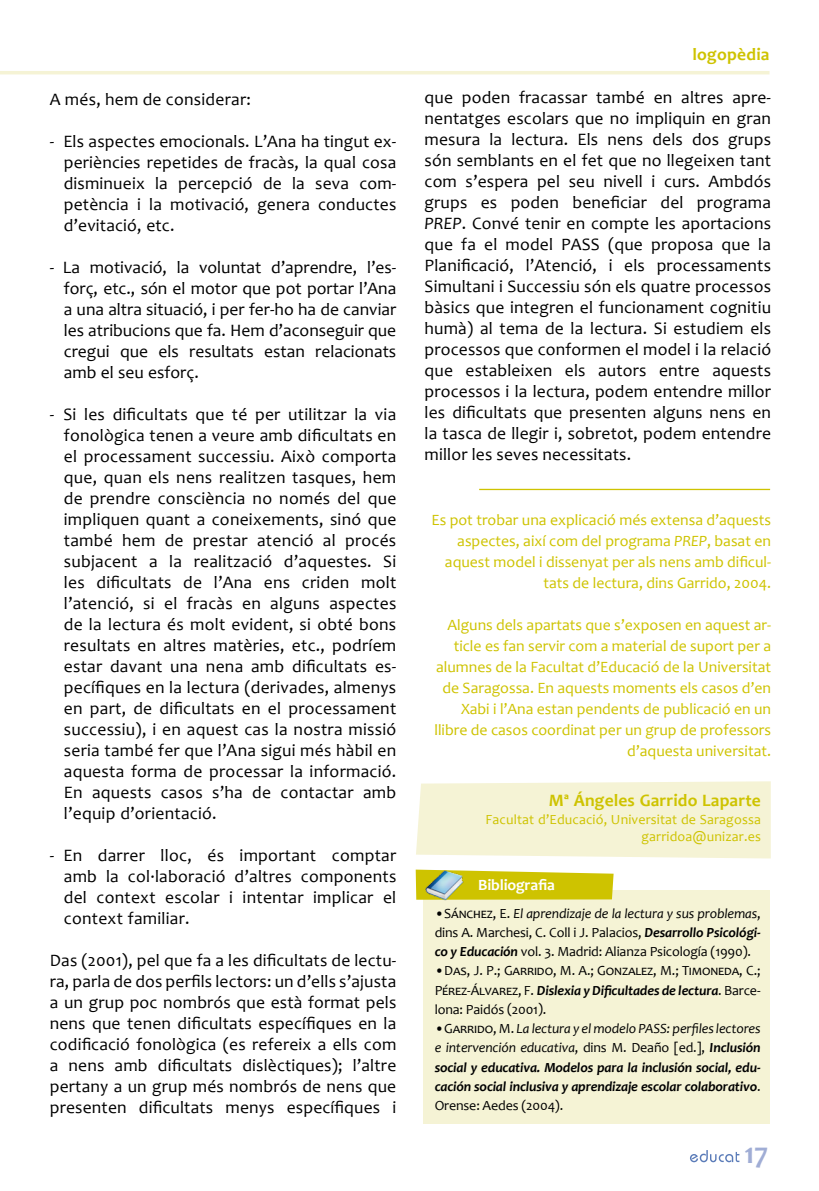
<style>
.page{position:relative;width:819px;height:1191px;background:#fff}
.page>*{position:absolute;margin:0;border:0;box-sizing:border-box;transform-origin:0 0}
.t1{font:700 29.75px "Candara";color:#a0add5}
.t2{font:17.5px/21px "Candara";letter-spacing:.01em;color:#000;text-align:justify}
.t3{font:700 17.5px "Candara";letter-spacing:.01em;color:#cec300}
.t4{font:15.75px/21px "Candara";color:#cec300;text-align:right}
.t5{font:700 15.75px "Candara";letter-spacing:-.01em;color:#fff}
.t6{font:14px/19.2px "Candara";letter-spacing:-.01em;color:#000;text-align:justify}
.t7{font:italic 700 14px/19.2px "Candara";letter-spacing:-.01em;color:#000;text-align:justify}
.t8{font:14px/17.5px "Candara";letter-spacing:.01em;color:#cec300;text-align:right}
.s1{font-style:italic}
.s2{font-weight:700;font-style:italic}
.s3{font-weight:400;font-style:normal}
.s4{font-weight:400}
</style>
<div class="page">
<svg style="left:690px;top:1150px;width:49px;height:12px"></svg>
<div style="left:416px;top:781px;width:354px;height:77px;background:#f5f3d5"></div>
<hr style="left:0;top:71px;width:769px;height:3px;background:#f5f3d5">
<div style="left:423px;top:890px;width:346px;height:233px;background:#f5f3d5"></div>
<svg style="left:415px;top:869px;width:198px;height:30px;background:#d3c91b"></svg>
<img style="left:424px;top:869px;width:42px;height:32px">
<hr style="left:479px;top:489px;width:291px;height:1px;background:#cec300">
<p class="t2" style="left:50px;top:89px;width:203px">A més, hem de considerar:</p>
<p class="t2" style="left:64px;top:131px;width:334px;text-indent:-14px">- Els aspectes emocionals. L’Ana ha tingut ex&shy;periències repetides de fracàs, la qual cosa disminueix la percepció de la seva com&shy;petència i la motivació, genera conductes d’evitació, etc.</p>
<p class="t2" style="left:64px;top:257px;width:334px;text-indent:-14px">- La motivació, la voluntat d’aprendre, l’es&shy;forç, etc., són el motor que pot portar l’Ana a una altra situació, i per fer-ho ha de canviar les atribucions que fa. Hem d’aconseguir que cregui que els resultats estan relacionats amb el seu esforç.</p>
<p class="t2" style="left:64px;top:404px;width:334px;text-indent:-14px">- Si les dificultats que té per utilitzar la via fonològica tenen a veure amb dificultats en el processament successiu. Això comporta que, quan els nens realitzen tasques, hem de prendre consciència no només del que impliquen quant a coneixements, sinó que també hem de prestar atenció al procés subjacent a la realització d’aquestes. Si les dificultats de l’Ana ens criden molt l’atenció, si el fracàs en alguns aspectes de la lectura és molt evident, si obté bons resultats en altres matèries, etc., podríem estar davant una nena amb dificultats es&shy;pecífiques en la lectura (derivades, almenys en part, de dificultats en el processament successiu), i en aquest cas la nostra missió seria també fer que l’Ana sigui més hàbil en aquesta forma de processar la informació.<br>En aquests casos s’ha de contactar amb l’equip d’orientació.</p>
<p class="t2" style="left:64px;top:845px;width:334px;text-indent:-14px">- En darrer lloc, és important comptar amb la col·laboració d’altres components del context escolar i intentar implicar el context familiar.</p>
<p class="t2" style="left:50px;top:950px;width:348px">Das (2001), pel que fa a les dificultats de lectu&shy;ra, parla de dos perfils lectors: un d’ells s’ajusta a un grup poc nombrós que està format pels nens que tenen dificultats específiques en la codificació fonològica (es refereix a ells com a nens amb dificultats dislèctiques); l’altre pertany a un grup més nombrós de nens que presenten dificultats menys específiques i</p>
<p class="t3" style="left:692px;top:44px;width:79px">logopèdia</p>
<p class="t2" style="left:424px;top:87px;width:348px">que poden fracassar també en altres apre&shy;nentatges escolars que no impliquin en gran mesura la lectura. Els nens dels dos grups són semblants en el fet que no llegeixen tant com s’espera pel seu nivell i curs. Ambdós grups es poden beneficiar del programa <span class="s1">PREP</span>. Convé tenir en compte les aportacions que fa el model PASS (que proposa que la Planificació, l’Atenció, i els processaments Simultani i Successiu són els quatre processos bàsics que integren el funcionament cognitiu humà) al tema de la lectura. Si estudiem els processos que conformen el model i la relació que estableixen els autors entre aquests processos i la lectura, podem entendre millor les dificultats que presenten alguns nens en la tasca de llegir i, sobretot, podem entendre millor les seves necessitats.</p>
<p class="t4" style="left:431px;top:509px;width:341px">Es pot trobar una explicació més extensa d’aquests aspectes, així com del programa <span class="s1">PREP</span>, basat en aquest model i dissenyat per als nens amb dificul&shy;tats de lectura, dins Garrido, 2004.</p>
<p class="t4" style="left:434px;top:614px;width:338px">Alguns dels apartats que s’exposen en aquest ar&shy;ticle es fan servir com a material de suport per a alumnes de la Facultat d’Educació de la Universitat de Saragossa. En aquests moments els casos d’en Xabi i l’Ana estan pendents de publicació en un llibre de casos coordinat per un grup de professors d’aquesta universitat.</p>
<p class="t3" style="left:549px;top:789px;width:213px">Mª Ángeles Garrido Laparte</p>
<p class="t8" style="left:485px;top:810px;width:277px">Facultat d’Educació, Universitat de Saragossa garridoa@unizar.es</p>
<p class="t5" style="left:478px;top:875px;width:78px">Bibliografia</p>
<p class="t6" style="left:434px;top:903px;width:327px">•Sánchez, E. <span class="s1">El aprendizaje de la lectura y sus problemas</span>, dins A. Marchesi, C. Coll i J. Palacios, <span class="s2">Desarrollo Psicológi&shy;co y Educación</span> vol. 3. Madrid: Alianza Psicología (1990).</p>
<p class="t6" style="left:434px;top:961px;width:327px">•Das, J. P.; Garrido, M. A.; Gonzalez, M.; Timoneda, C.; Pérez-Álvarez, F. <span class="s2">Dislexia y Dificultades de lectura</span>. Barce&shy;lona: Paidós (2001).</p>
<p class="t7" style="left:434px;top:1018px;width:327px"><span class="s3">•Garrido, M.</span> <span class="s4">La lectura y el modelo PASS: perfiles lectores e intervención educativa</span><span class="s3">, dins M. Deaño [ed.],</span> Inclusión social y educativa. Modelos para la inclusión social, edu&shy;cación social inclusiva y aprendizaje escolar colaborativo<span class="s3">.<br>Orense: Aedes (2004).</span></p>
<h1 class="t1" style="left:744px;top:1134px;width:25px">17</h1>
</div>
